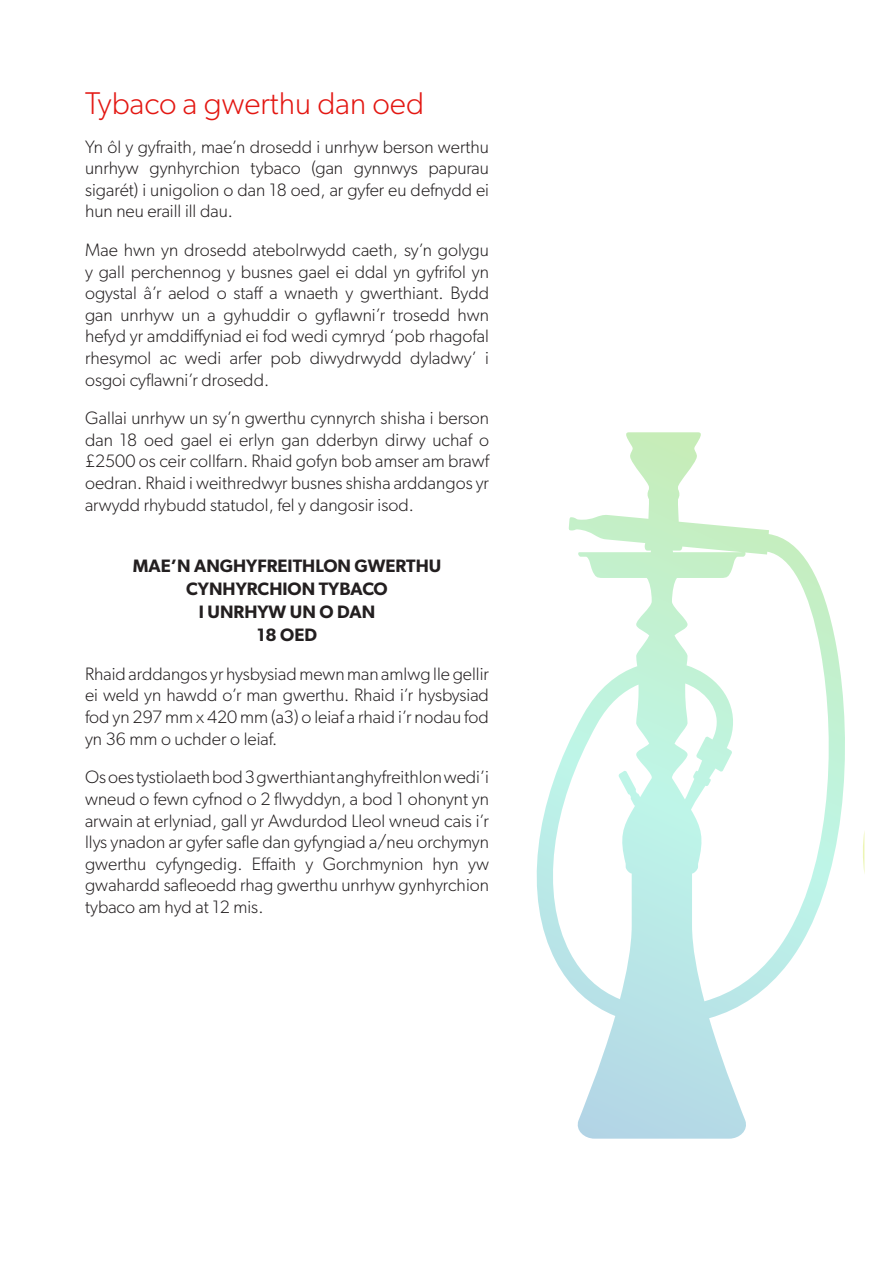
<style>
.page{position:relative;width:893px;height:1263px;background:#fff}
.page>*{position:absolute;margin:0;border:0;box-sizing:border-box;transform-origin:0 0}
.t1{font:300 31.5px "Gibson";color:#e31712}
.t2{font:300 18px/21.6px "Gibson";color:#231f20;text-align:justify}
.t3{font:600 18px "Gibson";color:#231f20}
</style>
<div class="page">
<svg style="left:863px;top:834px;width:1px;height:36px"></svg>
<svg style="left:536px;top:432px;width:309px;height:707px"></svg>
<p class="t1" style="left:85px;top:84px;width:341px">Tybaco a gwerthu dan oed</p>
<p class="t2" style="left:85px;top:135px;width:405px">Yn ôl y gyfraith, mae’n drosedd i unrhyw berson werthu unrhyw gynhyrchion tybaco (gan gynnwys papurau sigarét) i unigolion o dan 18 oed, ar gyfer eu defnydd ei hun neu eraill ill dau.</p>
<p class="t2" style="left:85px;top:239px;width:405px">Mae hwn yn drosedd atebolrwydd caeth, sy’n golygu y gall perchennog y busnes gael ei ddal yn gyfrifol yn ogystal â’r aelod o staff a wnaeth y gwerthiant. Bydd gan unrhyw un a gyhuddir o gyflawni’r trosedd hwn hefyd yr amddiffyniad ei fod wedi cymryd ‘pob rhagofal rhesymol ac wedi arfer pob diwydrwydd dyladwy’ i osgoi cyflawni’r drosedd.</p>
<p class="t2" style="left:85px;top:407px;width:405px">Gallai unrhyw un sy’n gwerthu cynnyrch shisha i berson dan 18 oed gael ei erlyn gan dderbyn dirwy uchaf o £2500 os ceir collfarn. Rhaid gofyn bob amser am brawf oedran. Rhaid i weithredwyr busnes shisha arddangos yr arwydd rhybudd statudol, fel y dangosir isod.</p>
<p class="t3" style="left:133px;top:555px;width:310px">MAE’N ANGHYFREITHLON GWERTHU</p>
<p class="t3" style="left:186px;top:578px;width:203px">CYNHYRCHION TYBACO</p>
<p class="t3" style="left:199px;top:601px;width:178px">I UNRHYW UN O DAN</p>
<p class="t3" style="left:257px;top:624px;width:62px">18 OED</p>
<p class="t2" style="left:85px;top:663px;width:405px">Rhaid arddangos yr hysbysiad mewn man amlwg lle gellir ei weld yn hawdd o’r man gwerthu. Rhaid i’r hysbysiad fod yn 297 mm x 420 mm (a3) o leiaf a rhaid i’r nodau fod yn 36 mm o uchder o leiaf.</p>
<p class="t2" style="left:85px;top:766px;width:405px">Os oes tystiolaeth bod 3 gwerthiant anghyfreithlon wedi’i wneud o fewn cyfnod o 2 flwyddyn, a bod 1 ohonynt yn arwain at erlyniad, gall yr Awdurdod Lleol wneud cais i’r llys ynadon ar gyfer safle dan gyfyngiad a/neu orchymyn gwerthu cyfyngedig. Effaith y Gorchmynion hyn yw gwahardd safleoedd rhag gwerthu unrhyw gynhyrchion tybaco am hyd at 12 mis.</p>
</div>
